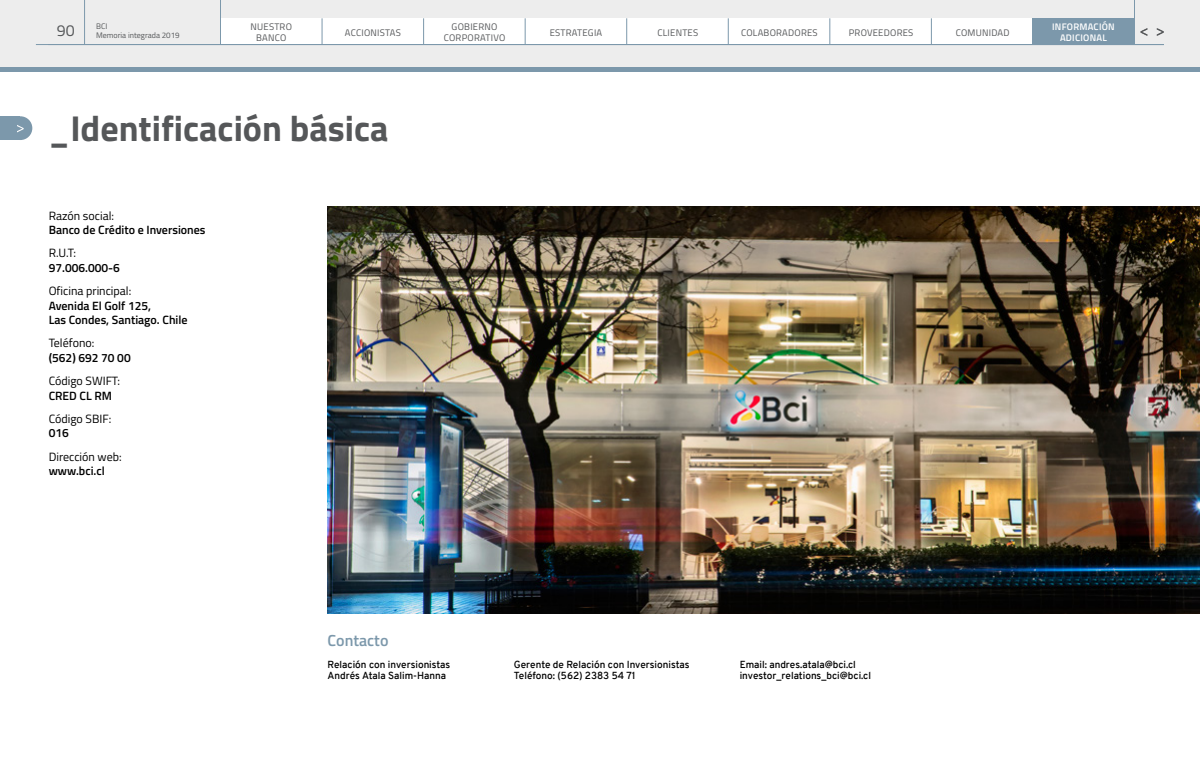
<style>
.page{position:relative;width:1200px;height:768px;background:#fff}
.page>*{position:absolute;margin:0;border:0;box-sizing:border-box;transform-origin:0 0}
.t1{font:700 36px "Titillium Web";color:#555759}
.t2{font:600 16px "Titillium Web";color:#7c98ab}
.t3{font:16px "Titillium Web";color:#555759}
.t4{font:600 12px/14.4px "Titillium Web";color:#000}
.t5{font:12px "Titillium Web";color:#000}
.t6{font:600 10px/11px "Overpass";color:#000}
.t7{font:9.5px/10.5px "Titillium Web";letter-spacing:.025em;color:#555759;text-align:center}
.t8{font:600 9.5px/11.4px "Titillium Web";letter-spacing:.025em;color:#fff;text-align:center}
.t9{font:8px/9.6px "Titillium Web";color:#555759}
</style>
<div class="page">
<div style="left:0;top:0;width:1200px;height:71px;background:#ededed"></div>
<div style="left:220px;top:18px;width:914px;height:27px;background:#fff"></div>
<svg style="left:322px;top:18px;width:1px;height:26px"></svg>
<hr style="left:36px;top:44px;width:1128px;height:1px;background:#7c98ab">
<hr style="left:0;top:67px;width:1200px;height:4px;background:#7c98ab">
<svg style="left:423px;top:18px;width:1px;height:26px"></svg>
<svg style="left:626px;top:18px;width:1px;height:26px"></svg>
<svg style="left:931px;top:18px;width:1px;height:26px"></svg>
<svg style="left:525px;top:18px;width:1px;height:26px"></svg>
<svg style="left:829px;top:18px;width:1px;height:26px"></svg>
<svg style="left:1032px;top:18px;width:1px;height:26px"></svg>
<hr style="left:84px;top:0;width:1px;height:44px;background:#7c98ab">
<hr style="left:1134px;top:0;width:1px;height:44px;background:#7c98ab">
<hr style="left:220px;top:0;width:1px;height:44px;background:#7c98ab">
<svg style="left:728px;top:18px;width:1px;height:26px"></svg>
<div style="left:1033px;top:18px;width:102px;height:26px;background:#7c98ab"></div>
<div style="left:0;top:116px;width:20px;height:24px;background:#7c98ab"></div>
<div style="left:9px;top:116px;width:23px;height:24px;background:#7c98ab;border-radius:50%"></div>
<svg style="left:17px;top:125px;width:7px;height:7px"></svg>
<img style="left:328px;top:206px;width:872px;height:407px">
<p class="t9" style="left:96px;top:21px;width:85px">BCI<br>Memoria integrada 2019</p>
<p class="t7" style="left:251px;top:21px;width:43px">NUESTRO<br>BANCO</p>
<p class="t7" style="left:550px;top:27px;width:54px">ESTRATEGIA</p>
<p class="t7" style="left:741px;top:27px;width:78px">COLABORADORES</p>
<p class="t8" style="left:1052px;top:20px;width:64px">INFORMACIÓN<br>ADICIONAL</p>
<p class="t7" style="left:444px;top:21px;width:63px">GOBIERNO<br>CORPORATIVO</p>
<p class="t7" style="left:849px;top:27px;width:66px">PROVEEDORES</p>
<p class="t7" style="left:956px;top:27px;width:55px">COMUNIDAD</p>
<h2 class="t3" style="left:57px;top:19px;width:19px">90</h2>
<p class="t7" style="left:345px;top:27px;width:57px">ACCIONISTAS</p>
<p class="t7" style="left:657px;top:27px;width:42px">CLIENTES</p>
<h2 class="t3" style="left:1140px;top:19px;width:26px">&lt; &gt;</h2>
<h1 class="t1" style="left:48px;top:101px;width:342px">_Identificación básica</h1>
<p class="t5" style="left:49px;top:207px;width:67px">Razón social:</p>
<p class="t4" style="left:49px;top:222px;width:158px">Banco de Crédito e Inversiones</p>
<p class="t5" style="left:49px;top:244px;width:29px">R.U.T:</p>
<p class="t4" style="left:49px;top:260px;width:73px">97.006.000-6</p>
<p class="t5" style="left:49px;top:282px;width:84px">Oficina principal:</p>
<p class="t4" style="left:49px;top:298px;width:140px">Avenida El Golf 125,<br>Las Condes, Santiago. Chile</p>
<p class="t5" style="left:49px;top:334px;width:47px">Teléfono:</p>
<p class="t4" style="left:49px;top:350px;width:84px">(562) 692 70 00</p>
<p class="t5" style="left:49px;top:372px;width:73px">Código SWIFT:</p>
<p class="t4" style="left:49px;top:388px;width:65px">CRED CL RM</p>
<p class="t5" style="left:49px;top:410px;width:64px">Código SBIF:</p>
<p class="t4" style="left:49px;top:425px;width:22px">016</p>
<p class="t5" style="left:49px;top:448px;width:74px">Dirección web:</p>
<p class="t4" style="left:49px;top:463px;width:58px">www.bci.cl</p>
<h2 class="t2" style="left:328px;top:628px;width:62px">Contacto</h2>
<p class="t6" style="left:328px;top:659px;width:124px">Relación con inversionistas<br>Andrés Atala Salim-Hanna</p>
<p class="t6" style="left:514px;top:659px;width:177px">Gerente de Relación con Inversionistas<br>Teléfono: (562) 2383 54 71</p>
<p class="t6" style="left:740px;top:659px;width:133px">Email: andres.atala@bci.cl investor_relations_bci@bci.cl</p>
</div>
